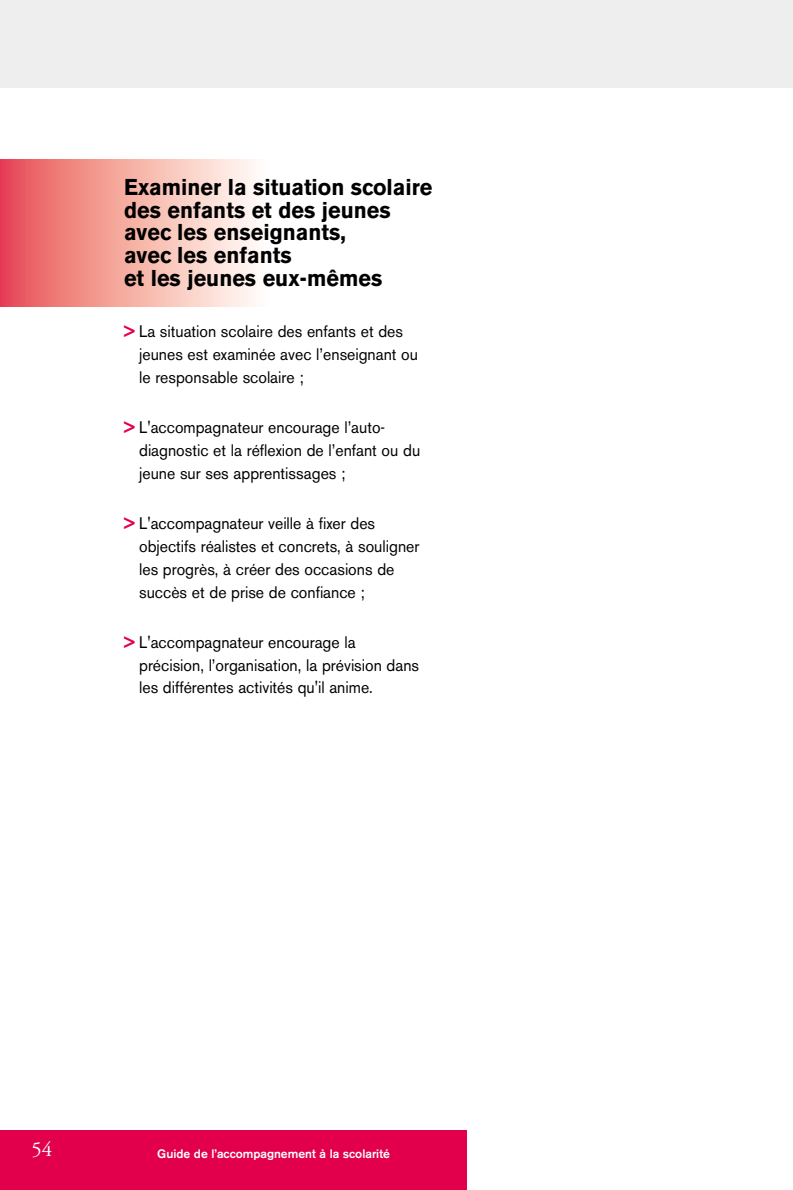
<style>
.page{position:relative;width:793px;height:1190px;background:#fff}
.page>*{position:absolute;margin:0;border:0;box-sizing:border-box;transform-origin:0 0}
.t1{font:700 22.75px/22.8px "Akzidenz Grotesk BE";color:#000;scale:.95 1}
.t2{font:21px "Adobe Garamond";color:#fff}
.t3{font:16.62px/22.8px "Akzidenz Grotesk BE";color:#000;scale:.95 1}
.t4{font:500 12.25px "Akzidenz Grotesk BE";color:#fff}
.s1{font-weight:700;color:#e2004d}
</style>
<div class="page">
<hr style="left:1px;top:160px;width:2px;height:147px;background:#e53856">
<hr style="left:3px;top:160px;width:2px;height:147px;background:#e63d57">
<hr style="left:5px;top:160px;width:2px;height:147px;background:#e64058">
<hr style="left:7px;top:160px;width:3px;height:147px;background:#e64459">
<hr style="left:9px;top:160px;width:3px;height:147px;background:#e7475b">
<hr style="left:12px;top:160px;width:2px;height:147px;background:#e74a5d">
<hr style="left:14px;top:160px;width:2px;height:147px;background:#e74e5e">
<hr style="left:16px;top:160px;width:3px;height:147px;background:#e8515f">
<hr style="left:18px;top:160px;width:3px;height:147px;background:#e85361">
<hr style="left:21px;top:160px;width:2px;height:147px;background:#e95662">
<hr style="left:23px;top:160px;width:2px;height:147px;background:#e95863">
<hr style="left:25px;top:160px;width:3px;height:147px;background:#e95b64">
<hr style="left:27px;top:160px;width:3px;height:147px;background:#ea5e65">
<hr style="left:30px;top:160px;width:2px;height:147px;background:#ea6066">
<hr style="left:32px;top:160px;width:2px;height:147px;background:#eb6367">
<hr style="left:34px;top:160px;width:3px;height:147px;background:#eb6569">
<hr style="left:36px;top:160px;width:3px;height:147px;background:#eb676a">
<hr style="left:39px;top:160px;width:2px;height:147px;background:#ec6a6b">
<hr style="left:41px;top:160px;width:2px;height:147px;background:#ec6c6d">
<hr style="left:43px;top:160px;width:3px;height:147px;background:#ec6e6e">
<hr style="left:45px;top:160px;width:3px;height:147px;background:#ec706f">
<hr style="left:48px;top:160px;width:2px;height:147px;background:#ed7370">
<hr style="left:50px;top:160px;width:2px;height:147px;background:#ed7573">
<hr style="left:52px;top:160px;width:3px;height:147px;background:#ed7773">
<hr style="left:54px;top:160px;width:3px;height:147px;background:#ee7875">
<hr style="left:57px;top:160px;width:2px;height:147px;background:#ee7a77">
<hr style="left:59px;top:160px;width:2px;height:147px;background:#ee7d78">
<hr style="left:61px;top:160px;width:3px;height:147px;background:#ee7f78">
<hr style="left:63px;top:160px;width:3px;height:147px;background:#ee807a">
<hr style="left:66px;top:160px;width:2px;height:147px;background:#ef827c">
<hr style="left:68px;top:160px;width:2px;height:147px;background:#ef847d">
<hr style="left:70px;top:160px;width:3px;height:147px;background:#ef867e">
<hr style="left:72px;top:160px;width:3px;height:147px;background:#f08880">
<hr style="left:75px;top:160px;width:2px;height:147px;background:#f08981">
<hr style="left:77px;top:160px;width:2px;height:147px;background:#f08b82">
<hr style="left:79px;top:160px;width:3px;height:147px;background:#f18d84">
<hr style="left:81px;top:160px;width:3px;height:147px;background:#f18e85">
<hr style="left:84px;top:160px;width:2px;height:147px;background:#f19087">
<hr style="left:86px;top:160px;width:2px;height:147px;background:#f19388">
<hr style="left:88px;top:160px;width:3px;height:147px;background:#f29489">
<hr style="left:90px;top:160px;width:3px;height:147px;background:#f2958b">
<hr style="left:93px;top:160px;width:2px;height:147px;background:#f2968c">
<hr style="left:95px;top:160px;width:2px;height:147px;background:#f3988e">
<hr style="left:97px;top:160px;width:3px;height:147px;background:#f39a8f">
<hr style="left:99px;top:160px;width:3px;height:147px;background:#f39b90">
<hr style="left:102px;top:160px;width:2px;height:147px;background:#f39e93">
<hr style="left:104px;top:160px;width:2px;height:147px;background:#f49f94">
<hr style="left:106px;top:160px;width:3px;height:147px;background:#f4a094">
<hr style="left:108px;top:160px;width:3px;height:147px;background:#f4a395">
<hr style="left:111px;top:160px;width:2px;height:147px;background:#f4a397">
<hr style="left:113px;top:160px;width:2px;height:147px;background:#f4a698">
<hr style="left:115px;top:160px;width:3px;height:147px;background:#f4a79b">
<hr style="left:117px;top:160px;width:3px;height:147px;background:#f4a99c">
<hr style="left:120px;top:160px;width:2px;height:147px;background:#f6aa9e">
<hr style="left:122px;top:160px;width:2px;height:147px;background:#f6ac9f">
<hr style="left:124px;top:160px;width:3px;height:147px;background:#f6ad9f">
<hr style="left:126px;top:160px;width:3px;height:147px;background:#f6ada1">
<hr style="left:129px;top:160px;width:2px;height:147px;background:#f6afa3">
<hr style="left:131px;top:160px;width:2px;height:147px;background:#f6b1a3">
<hr style="left:133px;top:160px;width:3px;height:147px;background:#f6b2a6">
<hr style="left:135px;top:160px;width:3px;height:147px;background:#f6b4a7">
<hr style="left:138px;top:160px;width:2px;height:147px;background:#f6b4a7">
<hr style="left:140px;top:160px;width:2px;height:147px;background:#f7b6aa">
<hr style="left:142px;top:160px;width:3px;height:147px;background:#f7b8aa">
<hr style="left:144px;top:160px;width:3px;height:147px;background:#f7b9ac">
<hr style="left:147px;top:160px;width:2px;height:147px;background:#f7baad">
<hr style="left:149px;top:160px;width:2px;height:147px;background:#f7bcaf">
<hr style="left:151px;top:160px;width:3px;height:147px;background:#f8bdb1">
<hr style="left:153px;top:160px;width:3px;height:147px;background:#f8beb2">
<hr style="left:156px;top:160px;width:2px;height:147px;background:#f8c0b4">
<hr style="left:158px;top:160px;width:2px;height:147px;background:#f9c2b4">
<hr style="left:160px;top:160px;width:3px;height:147px;background:#f9c3b6">
<hr style="left:162px;top:160px;width:3px;height:147px;background:#f9c4b8">
<hr style="left:165px;top:160px;width:2px;height:147px;background:#f9c6ba">
<hr style="left:167px;top:160px;width:2px;height:147px;background:#f9c7bb">
<hr style="left:169px;top:160px;width:3px;height:147px;background:#fac8bd">
<hr style="left:171px;top:160px;width:3px;height:147px;background:#facabe">
<hr style="left:174px;top:160px;width:2px;height:147px;background:#facbc0">
<hr style="left:176px;top:160px;width:2px;height:147px;background:#faccc1">
<hr style="left:178px;top:160px;width:3px;height:147px;background:#facec3">
<hr style="left:180px;top:160px;width:3px;height:147px;background:#facfc5">
<hr style="left:183px;top:160px;width:2px;height:147px;background:#fbd0c6">
<hr style="left:185px;top:160px;width:2px;height:147px;background:#fbd1c7">
<hr style="left:187px;top:160px;width:3px;height:147px;background:#fbd3c8">
<hr style="left:189px;top:160px;width:3px;height:147px;background:#fbd4ca">
<hr style="left:192px;top:160px;width:2px;height:147px;background:#fbd5cb">
<hr style="left:194px;top:160px;width:2px;height:147px;background:#fbd7cd">
<hr style="left:196px;top:160px;width:3px;height:147px;background:#fcd7ce">
<hr style="left:198px;top:160px;width:3px;height:147px;background:#fcd8d0">
<hr style="left:201px;top:160px;width:2px;height:147px;background:#fcdad1">
<hr style="left:203px;top:160px;width:2px;height:147px;background:#fcdcd3">
<hr style="left:205px;top:160px;width:3px;height:147px;background:#fcddd4">
<hr style="left:207px;top:160px;width:3px;height:147px;background:#fcded5">
<hr style="left:210px;top:160px;width:2px;height:147px;background:#fcdfd7">
<hr style="left:212px;top:160px;width:2px;height:147px;background:#fde0d8">
<hr style="left:214px;top:160px;width:3px;height:147px;background:#fde2da">
<hr style="left:216px;top:160px;width:3px;height:147px;background:#fde3dc">
<hr style="left:219px;top:160px;width:2px;height:147px;background:#fde5de">
<hr style="left:221px;top:160px;width:2px;height:147px;background:#fde6df">
<hr style="left:223px;top:160px;width:3px;height:147px;background:#fde7e0">
<hr style="left:225px;top:160px;width:3px;height:147px;background:#fee8e2">
<hr style="left:228px;top:160px;width:2px;height:147px;background:#feeae4">
<hr style="left:230px;top:160px;width:2px;height:147px;background:#feebe5">
<hr style="left:232px;top:160px;width:3px;height:147px;background:#feece7">
<hr style="left:234px;top:160px;width:3px;height:147px;background:#feede9">
<hr style="left:237px;top:160px;width:2px;height:147px;background:#feeeea">
<hr style="left:239px;top:160px;width:2px;height:147px;background:#feefec">
<hr style="left:241px;top:160px;width:3px;height:147px;background:#fef0ed">
<hr style="left:243px;top:160px;width:3px;height:147px;background:#fef1ee">
<hr style="left:246px;top:160px;width:2px;height:147px;background:#fef2ee">
<hr style="left:248px;top:160px;width:2px;height:147px;background:#fef4f0">
<hr style="left:250px;top:160px;width:3px;height:147px;background:#fff6f2">
<hr style="left:252px;top:160px;width:3px;height:147px;background:#fff6f3">
<hr style="left:255px;top:160px;width:2px;height:147px;background:#fff7f6">
<hr style="left:257px;top:160px;width:2px;height:147px;background:#fff8f6">
<hr style="left:259px;top:160px;width:3px;height:147px;background:#fffaf8">
<hr style="left:261px;top:160px;width:3px;height:147px;background:#fffbf9">
<hr style="left:264px;top:160px;width:2px;height:147px;background:#fffcfb">
<div style="left:1px;top:0;width:792px;height:87px;background:#eee"></div>
<div style="left:1px;top:1130px;width:465px;height:59px;background:#e2004d"></div>
<h1 class="t1" style="left:124px;top:178px;width:326px">Examiner la situation scolaire des enfants et des jeunes avec les enseignants,<br>avec les enfants<br>et les jeunes eux-mêmes</h1>
<p class="t3" style="left:139px;top:322px;width:295px;text-indent:-15px"><span class="s1">&gt;</span> La situation scolaire des enfants et des jeunes est examinée avec l’enseignant ou le responsable scolaire ;</p>
<p class="t3" style="left:139px;top:418px;width:297px;text-indent:-15px"><span class="s1">&gt;</span> L'accompagnateur encourage l’auto&shy;diagnostic et la réflexion de l’enfant ou du jeune sur ses apprentissages ;</p>
<p class="t3" style="left:139px;top:514px;width:296px;text-indent:-15px"><span class="s1">&gt;</span> L'accompagnateur veille à fixer des objectifs réalistes et concrets, à souligner les progrès, à créer des occasions de succès et de prise de confiance ;</p>
<p class="t3" style="left:139px;top:633px;width:296px;text-indent:-15px"><span class="s1">&gt;</span> L'accompagnateur encourage la précision, l’organisation, la prévision dans les différentes activités qu'il anime.</p>
<p class="t2" style="left:31px;top:1141px;width:22px">54</p>
<p class="t4" style="left:157px;top:1149px;width:234px">Guide de l’accompagnement à la scolarité</p>
</div>
